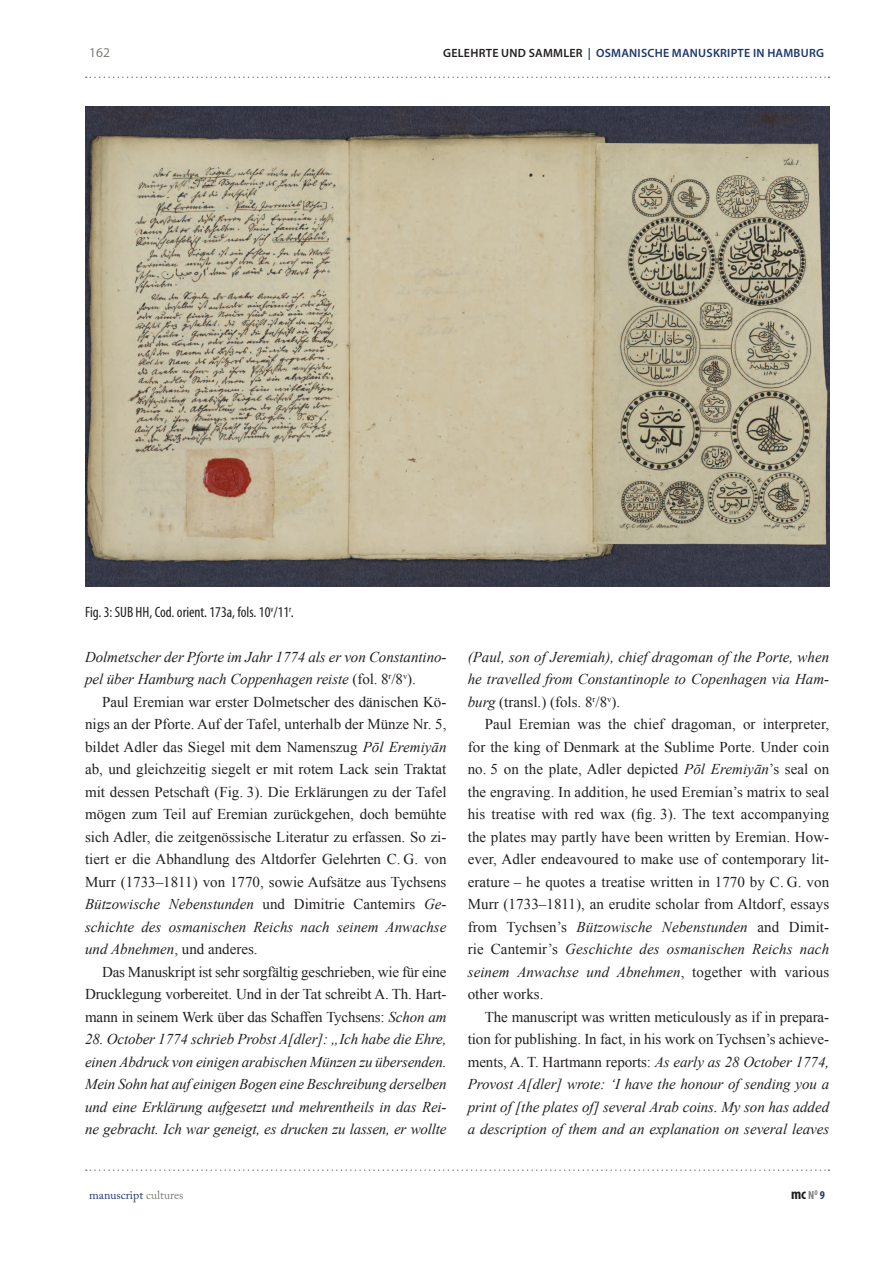
<style>
.page{position:relative;width:893px;height:1263px;background:#fff}
.page>*{position:absolute;margin:0;border:0;box-sizing:border-box;transform-origin:0 0}
.t1{font:15px/22.5px "Times New Roman";color:#231f20;text-align:justify}
.t2{font:italic 15px/22.5px "Times New Roman";letter-spacing:-.005em;color:#231f20;text-align:justify}
.t3{font:condensed 15px "Myriad Pro";color:#231f20}
.t4{font:700 condensed 15px "Myriad Pro";color:#231f20}
.t5{font:13.5px "Myriad Pro";color:#7c8079}
.t6{font:600 12px "Myriad Pro";letter-spacing:.02em;color:#1e376d}
.t7{font:12px "Adobe Caslon Pro";color:#1e376d}
.s1{color:#231f20}
.s2{font-style:normal}
.s3{font-style:italic}
.s4{color:#7c8079}
.s5{font-size:12px;color:#7c8079}
.s6{font-size:12px;color:#1e376d}
</style>
<div class="page">
<img style="left:85px;top:106px;width:744px;height:480px">
<svg style="left:86px;top:77px;width:743px;height:1px"></svg>
<svg style="left:86px;top:1169px;width:743px;height:2px"></svg>
<p class="t5" style="left:89px;top:44px;width:22px">162</p>
<p class="t6" style="left:443px;top:45px;width:382px"><span class="s1">GELEHRTE UND SAMMLER</span> | OSMANISCHE MANUSKRIPTE IN HAMBURG</p>
<p class="t3" style="left:85px;top:602px;width:210px">Fig. 3: SUB HH, Cod. orient. 173a, fols. 10<sup>v</sup>/11<sup>r</sup>.</p>
<p class="t2" style="left:85px;top:645px;width:363px">Dolmetscher der Pforte im Jahr 1774 als er von Constantino&shy;pel über Hamburg nach Coppenhagen reiste <span class="s2">(fol. 8</span><sup>r</sup><span class="s2">/8</span><sup>v</sup><span class="s2">).</span></p>
<p class="t1" style="left:85px;top:690px;width:363px;text-indent:17px">Paul Eremian war erster Dolmetscher des dänischen Kö&shy;nigs an der Pforte. Auf der Tafel, unterhalb der Münze Nr. 5, bildet Adler das Siegel mit dem Namenszug <span class="s3">Pōl Eremiyān </span>ab, und gleichzeitig siegelt er mit rotem Lack sein Traktat mit dessen Petschaft (Fig. 3). Die Erklärungen zu der Tafel mögen zum Teil auf Eremian zurückgehen, doch bemühte sich Adler, die zeitgenössische Literatur zu erfassen. So zi&shy;tiert er die Abhandlung des Altdorfer Gelehrten C. G. von Murr (1733–1811) von 1770, sowie Aufsätze aus Tychsens <span class="s3">Bützowische Nebenstunden</span> und Dimitrie Cantemirs <span class="s3">Ge&shy;schichte des osmanischen Reichs nach seinem Anwachse und Abnehmen</span>, und anderes.</p>
<p class="t1" style="left:85px;top:960px;width:363px;text-indent:17px">Das Manuskript ist sehr sorgfältig geschrieben, wie für eine Drucklegung vorbereitet. Und in der Tat schreibt A. Th. Hart&shy;mann in seinem Werk über das Schaffen Tychsens: <span class="s3">Schon am</span></p>
<p class="t2" style="left:85px;top:1027px;width:363px">28. October 1774 schrieb Probst A[dler]: „Ich habe die Ehre, einen Abdruck von einigen arabischen Münzen zu übersenden.<br>Mein Sohn hat auf einigen Bogen eine Beschreibung derselben und eine Erklärung aufgesetzt und mehrentheils in das Rei&shy;ne gebracht. Ich war geneigt, es drucken zu lassen, er wollte</p>
<p class="t2" style="left:468px;top:645px;width:363px">(Paul, son of Jeremiah), chief dragoman of the Porte, when he travelled from Constantinople to Copenhagen via Ham&shy;burg <span class="s2">(transl.) (fols. 8</span><sup>r</sup><span class="s2">/8</span><sup>v</sup><span class="s2">).</span></p>
<p class="t1" style="left:468px;top:713px;width:363px;text-indent:17px">Paul Eremian was the chief dragoman, or interpreter, for the king of Denmark at the Sublime Porte. Under coin no. 5 on the plate, Adler depicted <span class="s3">Pōl Eremiyān</span>’s seal on the engraving. In addition, he used Eremian’s matrix to seal his treatise with red wax (fig. 3). The text accompanying the plates may partly have been written by Eremian. How&shy;ever, Adler endeavoured to make use of contemporary lit&shy;erature – he quotes a treatise written in 1770 by C. G. von Murr (1733–1811), an erudite scholar from Altdorf, essays from Tychsen’s <span class="s3">Bützowische Nebenstunden</span> and Dimit&shy;rie Cantemir’s <span class="s3">Geschichte des osmanischen Reichs nach seinem Anwachse und Abnehmen</span>, together with various other works.</p>
<p class="t2" style="left:468px;top:1005px;width:363px;text-indent:17px"><span class="s2">The manuscript was written meticulously as if in prepara&shy;tion for publishing. In fact, in his work on Tychsen’s achieve&shy;ments, A. T. Hartmann reports:</span> As early as 28 October 1774, Provost A[dler] wrote: ‘I have the honour of sending you a print of [the plates of] several Arab coins. My son has added a description of them and an explanation on several leaves</p>
<p class="t7" style="left:89px;top:1188px;width:96px">manuscript <span class="s4">cultures</span></p>
<p class="t4" style="left:791px;top:1185px;width:35px">mc<span class="s5">N</span><sup>o</sup> <span class="s6">9</span></p>
</div>
